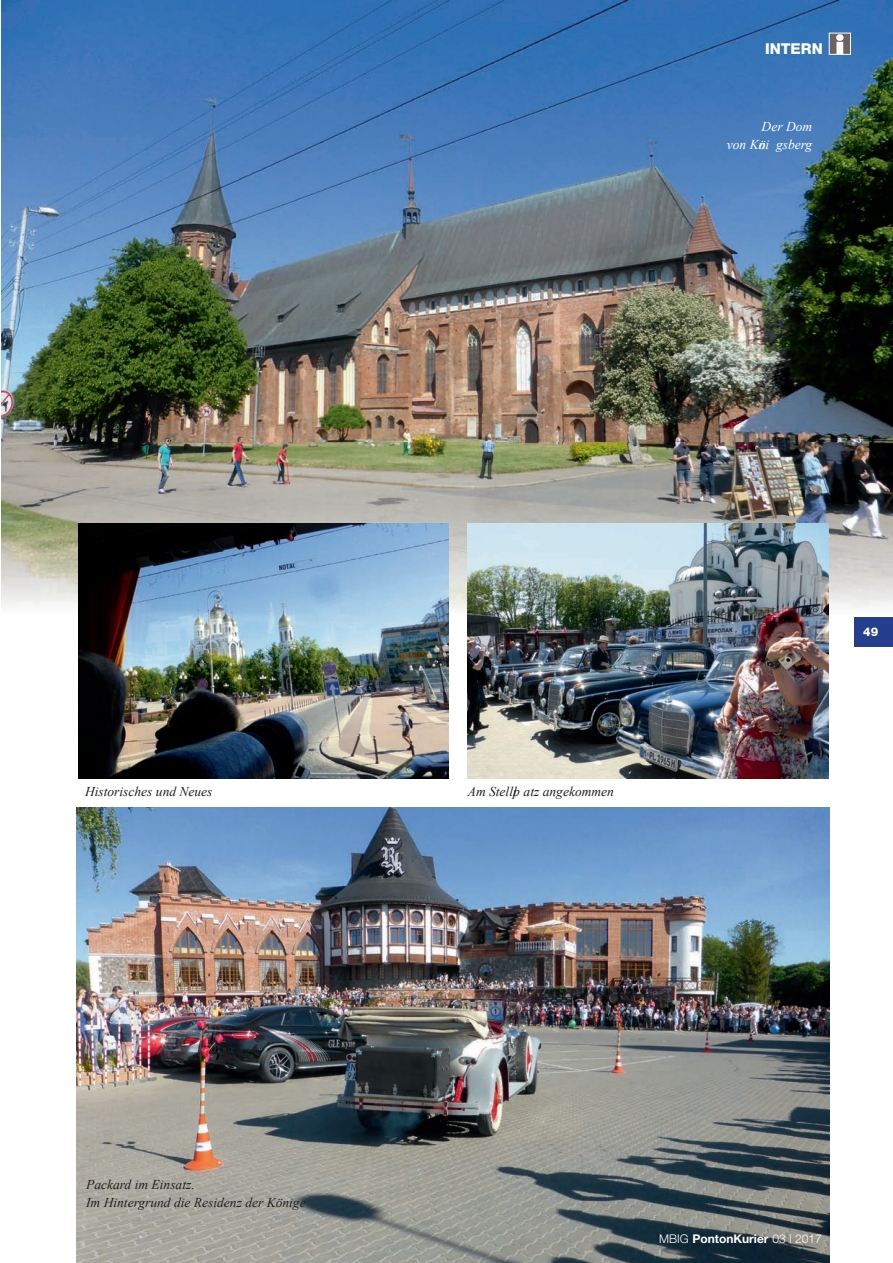
<style>
.page{position:relative;width:893px;height:1263px;background:#fff}
.page>*{position:absolute;margin:0;border:0;box-sizing:border-box;transform-origin:0 0}
.t1{font:800 15px "Helvetica Neue";color:#fff}
.t2{font:italic 13.5px/18px "Times New Roman";color:#231f20}
.t3{font:italic 13.5px/18px "Times New Roman";color:#fff;text-align:right}
.t4{font:700 12px "Helvetica Neue";color:#fff}
.t5{font:800 12px "Helvetica Neue";color:#fff}
.s1{font-weight:300}
</style>
<div class="page">
<img style="left:1px;top:0;width:892px;height:442px">
<div style="left:829px;top:33px;width:21px;height:21px;background:#6b6360"></div>
<div style="left:829px;top:33px;width:22px;height:22px;border:1px solid #fff"></div>
<svg style="left:836px;top:34px;width:8px;height:20px"></svg>
<img style="left:1px;top:442px;width:892px;height:189px">
<div style="left:855px;top:617px;width:38px;height:29px;background:#253f8e"></div>
<img style="left:77px;top:808px;width:752px;height:455px">
<img style="left:467px;top:523px;width:362px;height:255px">
<img style="left:78px;top:523px;width:371px;height:255px">
<p class="t1" style="left:765px;top:40px;width:59px">INTERN</p>
<p class="t3" style="left:727px;top:117px;width:87px">Der Dom<br>von Köni gsberg</p>
<p class="t2" style="left:85px;top:782px;width:129px">Historisches und Neues</p>
<p class="t2" style="left:468px;top:782px;width:148px">Am Stellpl atz angekommen</p>
<p class="t5" style="left:863px;top:625px;width:17px">49</p>
<p class="t2" style="left:86px;top:1175px;width:221px">Packard im Einsatz.<br>Im Hintergrund die Residenz der Könige</p>
<p class="t4" style="left:659px;top:1231px;width:164px"><span class="s1">MBIG</span> PontonKurier <span class="s1">03 | 2017</span></p>
</div>
